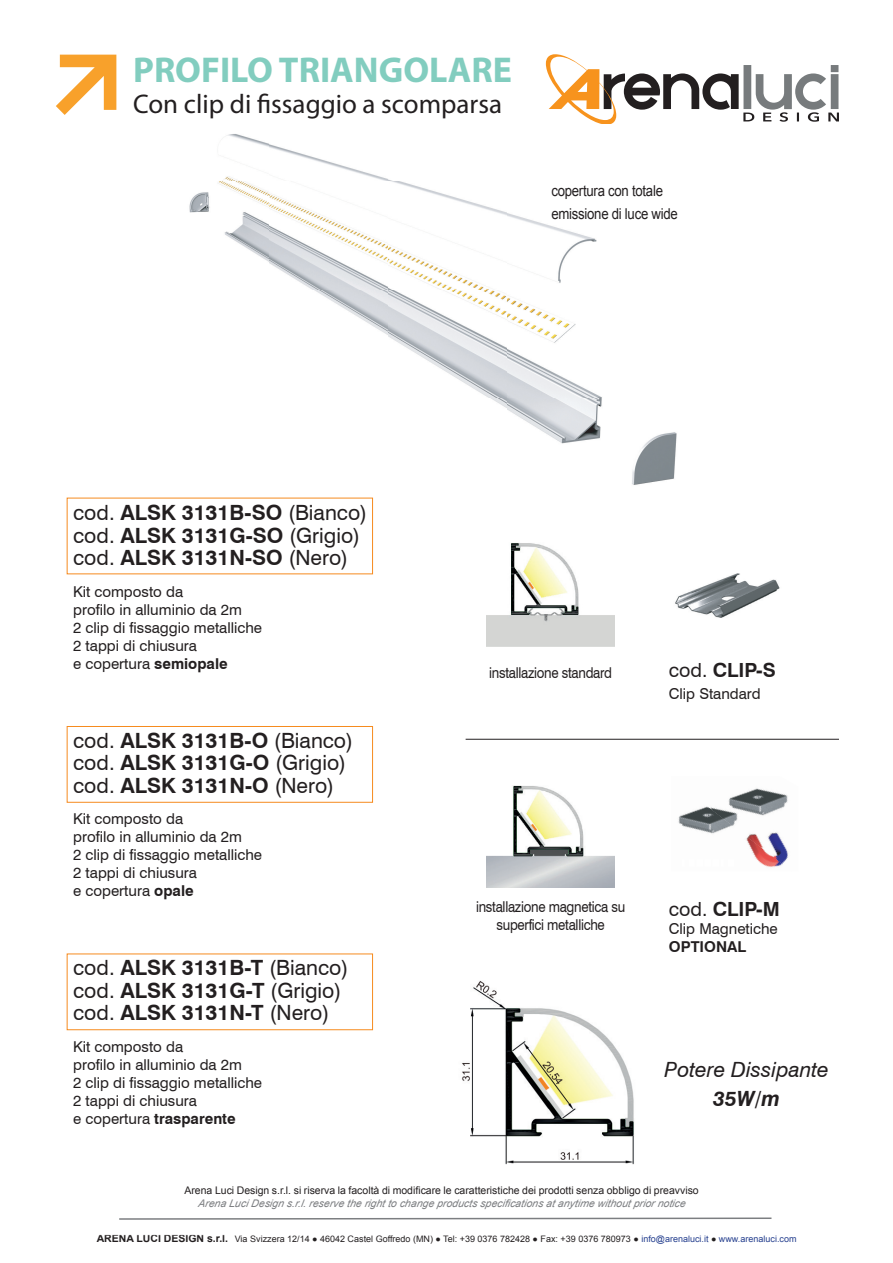
<style>
.page{position:relative;width:893px;height:1263px;background:#fff}
.page>*{position:absolute;margin:0;border:0;box-sizing:border-box;transform-origin:0 0}
.t1{font:700 36px "Myriad Pro";color:#82cdbf}
.t2{font:27px "Myriad Pro";color:#231f20}
.t3{font:21px/22.5px "Swiss 721 BT";color:#231f20}
.t4{font:700 21px/22.5px "Swiss 721 BT";color:#231f20}
.t5{font:italic 21px "Swiss 721 BT";color:#231f20}
.t6{font:italic 700 21px "Swiss 721 BT";color:#231f20}
.t7{font:700 19.5px "Swiss 721 BT";color:#231f20}
.t8{font:15px/18px "Swiss 721 BT";color:#231f20}
.t9{font:15px/18px "Swiss 721 BT";letter-spacing:-.02em;color:#231f20;text-align:center;scale:.88 1}
.t10{font:15px/22.5px "Arial";letter-spacing:-.02em;color:#231f20;scale:.88 1}
.t11{font:700 15px "Swiss 721 BT";color:#231f20}
.t12{font:10.5px "Arial";color:#231f20}
.t13{font:italic 10.5px "Arial";color:#7c7e81}
.t14{font:9px "Arial";color:#231f20}
.s1{font-weight:400}
.s2{font-weight:700}
.s3{font-weight:700;font-size:10.5px}
.s4{color:#253f8e}
</style>
<div class="page">
<img style="left:697px;top:573px;width:83px;height:20px">
<img style="left:675px;top:589px;width:97px;height:29px">
<svg style="left:56px;top:55px;width:60px;height:60px"></svg>
<svg style="left:119px;top:1217px;width:653px;height:3px"></svg>
<img style="left:678px;top:788px;width:110px;height:79px">
<hr style="left:466px;top:739px;width:373px;height:1px;background:#231f20">
<div style="left:67px;top:726px;width:306px;height:77px;border:1px solid #f68b1f"></div>
<div style="left:67px;top:953px;width:306px;height:77px;border:1px solid #f68b1f"></div>
<svg style="left:546px;top:54px;width:293px;height:70px"></svg>
<img style="left:189px;top:134px;width:488px;height:351px">
<img style="left:487px;top:543px;width:127px;height:103px">
<img style="left:487px;top:785px;width:127px;height:102px">
<img style="left:462px;top:981px;width:172px;height:184px">
<h1 class="t1" style="left:133px;top:46px;width:380px">PROFILO TRIANGOLARE</h1>
<h2 class="t2" style="left:133px;top:87px;width:371px">Con clip di fissaggio a scomparsa</h2>
<p class="t10" style="left:551px;top:180px;width:145px">copertura con totale emissione di luce wide</p>
<h3 class="t4" style="left:73px;top:501px;width:295px"><span class="s1">cod.</span> ALSK 3131B-SO <span class="s1">(Bianco) cod.</span> ALSK 3131G-SO <span class="s1">(Grigio) cod.</span> ALSK 3131N-SO <span class="s1">(Nero)</span></h3>
<p class="t8" style="left:73px;top:582px;width:190px">Kit composto da<br>profilo in alluminio da 2m<br>2 clip di fissaggio metalliche<br>2 tappi di chiusura<br>e copertura <span class="s2">semiopale</span></p>
<h3 class="t3" style="left:73px;top:729px;width:281px">cod. <span class="s2">ALSK 3131B-O</span> (Bianco) cod. <span class="s2">ALSK 3131G-O</span> (Grigio) cod. <span class="s2">ALSK 3131N-O</span> (Nero)</h3>
<p class="t8" style="left:73px;top:810px;width:190px">Kit composto da<br>profilo in alluminio da 2m<br>2 clip di fissaggio metalliche<br>2 tappi di chiusura<br>e copertura <span class="s2">opale</span></p>
<h3 class="t3" style="left:73px;top:956px;width:277px">cod. <span class="s2">ALSK 3131B-T</span> (Bianco) cod. <span class="s2">ALSK 3131G-T</span> (Grigio) cod. <span class="s2">ALSK 3131N-T</span> (Nero)</h3>
<p class="t8" style="left:73px;top:1037px;width:190px">Kit composto da<br>profilo in alluminio da 2m<br>2 clip di fissaggio metalliche<br>2 tappi di chiusura<br>e copertura <span class="s2">trasparente</span></p>
<p class="t9" style="left:489px;top:663px;width:141px">installazione standard</p>
<h3 class="t7" style="left:669px;top:658px;width:108px"><span class="s1">cod.</span> CLIP-S</h3>
<p class="t8" style="left:669px;top:684px;width:93px">Clip Standard</p>
<p class="t9" style="left:476px;top:898px;width:171px">installazione magnetica su superfici metalliche</p>
<h3 class="t7" style="left:669px;top:897px;width:112px"><span class="s1">cod.</span> CLIP-M</h3>
<p class="t8" style="left:669px;top:919px;width:110px">Clip Magnetiche</p>
<p class="t11" style="left:669px;top:937px;width:79px">OPTIONAL</p>
<h3 class="t5" style="left:664px;top:1057px;width:166px">Potere Dissipante</h3>
<h3 class="t6" style="left:713px;top:1085px;width:69px">35W/m</h3>
<p class="t12" style="left:184px;top:1183px;width:516px">Arena Luci Design s.r.l. si riserva la facoltà di modificare le caratteristiche dei prodotti senza obbligo di preavviso</p>
<p class="t13" style="left:198px;top:1197px;width:491px">Arena Luci Design s.r.l.reserve the right to change products specifications at anytime without prior notice</p>
<p class="t14" style="left:97px;top:1233px;width:701px"><span class="s3">ARENA LUCI DESIGN s.r.l.</span> Via Svizzera 12/14 ● 46042 Castel Goffredo (MN) ● Tel: +39 0376 782428 ● Fax: +39 0376 780973 ● <span class="s4">info@arenaluci.it</span> ● <span class="s4">www.arenaluci.com</span></p>
</div>
